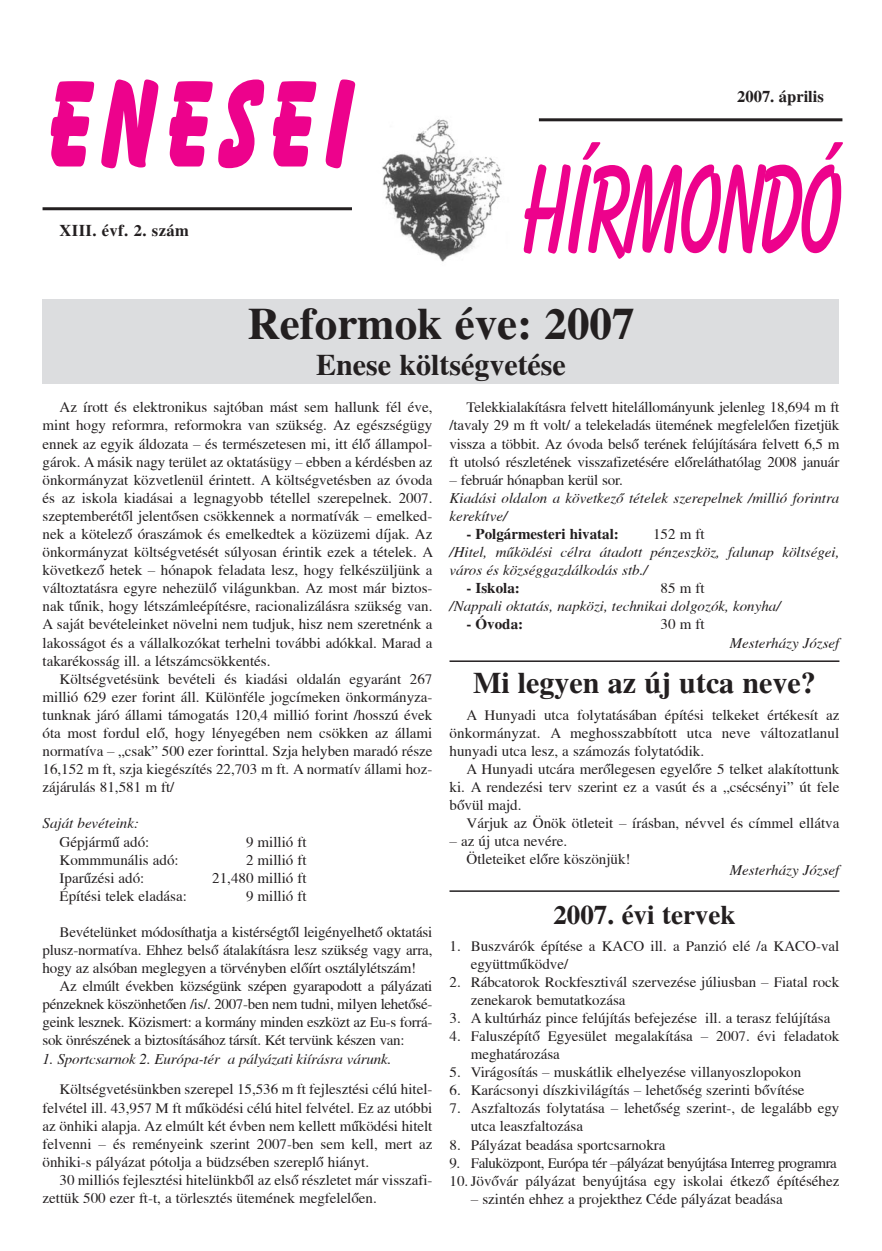
<style>
.page{position:relative;width:882px;height:1251px;background:#fff}
.page>*{position:absolute;margin:0;border:0;box-sizing:border-box;transform-origin:0 0}
.t1{font:700 126px "Balloon BT";letter-spacing:-.05em;color:#ed028c;scale:.71 1}
.t2{font:800 126px "Balloon BT";letter-spacing:.1em;color:#ed028c;scale:.71 1}
.t3{font:700 45px "Toronto";color:#231f20}
.t4{font:700 30px "Toronto";color:#231f20}
.t5{font:700 27px "Toronto";color:#231f20}
.t6{font:700 16.5px "Toronto";letter-spacing:.025em;color:#231f20}
.t7{font:700 16.5px "Toronto";color:#231f20}
.t8{font:15px/18px "Toronto";color:#231f20;text-align:justify}
.t9{font:italic 15px/18px "Toronto";color:#231f20}
.t10{font:15px "Toronto";letter-spacing:-.03em;color:#231f20}
.t11{font:700 15px "Toronto";color:#231f20}
</style>
<div class="page">
<div style="left:43px;top:299px;width:796px;height:85px;background:#dcdddf"></div>
<hr style="left:539px;top:118px;width:303px;height:3px;background:#231f20">
<hr style="left:43px;top:207px;width:309px;height:3px;background:#231f20">
<img style="left:382px;top:119px;width:120px;height:143px">
<hr style="left:449px;top:660px;width:390px;height:1px;background:#231f20">
<hr style="left:449px;top:890px;width:390px;height:1px;background:#231f20">
<h1 class="t2" style="left:48px;top:47px;width:434px">ENESEI</h1>
<p class="t6" style="left:60px;top:221px;width:131px">XIII. évf. 2. szám</p>
<p class="t7" style="left:737px;top:86px;width:88px">2007. április</p>
<h1 class="t1" style="left:523px;top:135px;width:453px">HÍRMONDÓ</h1>
<h2 class="t3" style="left:247px;top:297px;width:388px">Reformok éve: 2007</h2>
<h3 class="t4" style="left:316px;top:347px;width:251px">Enese költségvetése</h3>
<p class="t8" style="left:43px;top:398px;width:392px;text-indent:17px">Az írott és elektronikus sajtóban mást sem hallunk fél éve, mint hogy reformra, reformokra van szükség. Az egészségügy ennek az egyik áldozata – és természetesen mi, itt élô állampol&shy;gárok. A másik nagy terület az oktatásügy – ebben a kérdésben az önkormányzat közvetlenül érintett. A költségvetésben az óvoda és az iskola kiadásai a legnagyobb tétellel szerepelnek. 2007. szeptemberétôl jelentôsen csökkennek a normatívák – emelked&shy;nek a kötelezô óraszámok és emelkedtek a közüzemi díjak. Az önkormányzat költségvetését súlyosan érintik ezek a tételek. A következô hetek – hónapok feladata lesz, hogy felkészüljünk a változtatásra egyre nehezülô világunkban. Az most már biztos&shy;nak tûnik, hogy létszámleépítésre, racionalizálásra szükség van.<br>A saját bevételeinket növelni nem tudjuk, hisz nem szeretnénk a lakosságot és a vállalkozókat terhelni további adókkal. Marad a takarékosság ill. a létszámcsökkentés.</p>
<p class="t8" style="left:43px;top:669px;width:391px;text-indent:17px">Költségvetésünk bevételi és kiadási oldalán egyaránt 267 millió 629 ezer forint áll. Különféle jogcímeken önkormányza&shy;tunknak járó állami támogatás 120,4 millió forint /hosszú évek óta most fordul elô, hogy lényegében nem csökken az állami normatíva – „csak” 500 ezer forinttal. Szja helyben maradó része 16,152 m ft, szja kiegészítés 22,703 m ft. A normatív állami hoz&shy;zájárulás 81,581 m ft/</p>
<p class="t9" style="left:43px;top:814px;width:98px">Saját bevéteink:</p>
<p class="t8" style="left:60px;top:832px;width:91px">Gépjármû adó:</p>
<p class="t8" style="left:246px;top:832px;width:62px">9 millió ft</p>
<p class="t8" style="left:60px;top:850px;width:121px">Kommmunális adó:</p>
<p class="t8" style="left:246px;top:850px;width:62px">2 millió ft</p>
<p class="t8" style="left:60px;top:868px;width:86px">Iparûzési adó:</p>
<p class="t8" style="left:212px;top:868px;width:96px">21,480 millió ft</p>
<p class="t8" style="left:60px;top:886px;width:129px">Építési telek eladása:</p>
<p class="t8" style="left:246px;top:886px;width:62px">9 millió ft</p>
<p class="t8" style="left:43px;top:922px;width:391px;text-indent:17px">Bevételünket módosíthatja a kistérségtôl leigényelhetô oktatási plusz-normatíva. Ehhez belsô átalakításra lesz szükség vagy arra, hogy az alsóban meglegyen a törvényben elôírt osztálylétszám!</p>
<p class="t8" style="left:43px;top:976px;width:391px;text-indent:17px">Az elmúlt években községünk szépen gyarapodott a pályázati pénzeknek köszönhetôen /is/. 2007-ben nem tudni, milyen lehetôsé&shy;geink lesznek. Közismert: a kormány minden eszközt az Eu-s forrá&shy;sok önrészének a biztosításához társít. Két tervünk készen van:</p>
<p class="t9" style="left:43px;top:1049px;width:350px">1. Sportcsarnok 2. Európa-tér a pályázati kiírásra várunk.</p>
<p class="t8" style="left:43px;top:1080px;width:391px;text-indent:17px">Költségvetésünkben szerepel 15,536 m ft fejlesztési célú hitel&shy;felvétel ill. 43,957 M ft mûködési célú hitel felvétel. Ez az utóbbi az önhiki alapja. Az elmúlt két évben nem kellett mûködési hitelt felvenni – és reményeink szerint 2007-ben sem kell, mert az önhiki-s pályázat pótolja a büdzsében szereplô hiányt.</p>
<p class="t8" style="left:43px;top:1170px;width:391px;text-indent:17px">30 milliós fejlesztési hitelünkbôl az elsô részletet már visszafi&shy;zettük 500 ezer ft-t, a törlesztés ütemének megfelelôen.</p>
<p class="t8" style="left:449px;top:398px;width:391px;text-indent:17px">Telekkialakításra felvett hitelállományunk jelenleg 18,694 m ft /tavaly 29 m ft volt/ a telekeladás ütemének megfelelôen fizetjük vissza a többit. Az óvoda belsô terének felújítására felvett 6,5 m ft utolsó részletének visszafizetésére elôreláthatólag 2008 január</p>
<p class="t8" style="left:449px;top:470px;width:175px">– február hónapban kerül sor.</p>
<p class="t9" style="left:449px;top:488px;width:391px">Kiadási oldalon a következô tételek szerepelnek /millió forintra kerekítve/</p>
<p class="t11" style="left:466px;top:525px;width:154px">- Polgármesteri hivatal:</p>
<p class="t8" style="left:653px;top:525px;width:53px">152 m ft</p>
<p class="t9" style="left:449px;top:543px;width:391px">/Hitel, mûködési célra átadott pénzeszköz, falunap költségei, város és községgazdálkodás stb./</p>
<p class="t11" style="left:466px;top:579px;width:55px">- Iskola:</p>
<p class="t8" style="left:660px;top:579px;width:46px">85 m ft</p>
<p class="t9" style="left:449px;top:597px;width:332px">/Nappali oktatás, napközi, technikai dolgozók, konyha/</p>
<p class="t11" style="left:466px;top:615px;width:58px">- Óvoda:</p>
<p class="t8" style="left:660px;top:615px;width:46px">30 m ft</p>
<p class="t9" style="left:729px;top:633px;width:111px">Mesterházy József</p>
<h3 class="t4" style="left:473px;top:665px;width:344px">Mi legyen az új utca neve?</h3>
<p class="t8" style="left:449px;top:705px;width:391px;text-indent:17px">A Hunyadi utca folytatásában építési telkeket értékesít az önkormányzat. A meghosszabbított utca neve változatlanul hunyadi utca lesz, a számozás folytatódik.</p>
<p class="t8" style="left:449px;top:759px;width:391px;text-indent:17px">A Hunyadi utcára merôlegesen egyelôre 5 telket alakítottunk ki. A rendezési terv szerint ez a vasút és a „csécsényi” út fele bôvül majd.</p>
<p class="t8" style="left:466px;top:814px;width:374px">Várjuk az Önök ötleteit – írásban, névvel és címmel ellátva</p>
<p class="t8" style="left:466px;top:832px;width:165px;text-indent:-17px">– az új utca nevére.<br>Ötleteiket elôre köszönjük!</p>
<p class="t9" style="left:729px;top:860px;width:111px">Mesterházy József</p>
<h3 class="t5" style="left:553px;top:898px;width:183px">2007. évi tervek</h3>
<p class="t8" style="left:470px;top:936px;width:370px;text-indent:-21px">1. Buszvárók építése a KACO ill. a Panzió elé /a KACO-val együttmûködve/</p>
<p class="t8" style="left:470px;top:972px;width:370px;text-indent:-21px">2. Rábcatorok Rockfesztivál szervezése júliusban – Fiatal rock zenekarok bemutatkozása</p>
<p class="t8" style="left:449px;top:1008px;width:382px">3. A kultúrház pince felújítás befejezése ill. a terasz felújítása</p>
<p class="t8" style="left:470px;top:1026px;width:370px;text-indent:-21px">4. Faluszépítô Egyesület megalakítása – 2007. évi feladatok meghatározása</p>
<p class="t8" style="left:449px;top:1062px;width:353px">5. Virágosítás – muskátlik elhelyezése villanyoszlopokon</p>
<p class="t8" style="left:449px;top:1080px;width:356px">6. Karácsonyi díszkivilágítás – lehetôség szerinti bôvítése</p>
<p class="t8" style="left:470px;top:1098px;width:370px;text-indent:-21px">7. Aszfaltozás folytatása – lehetôség szerint-, de legalább egy utca leaszfaltozása</p>
<p class="t8" style="left:449px;top:1135px;width:217px">8. Pályázat beadása sportcsarnokra</p>
<p class="t10" style="left:449px;top:1153px;width:389px">9. Faluközpont, Európa tér –pályázat benyújtása Interreg programra</p>
<p class="t8" style="left:449px;top:1171px;width:391px">10. Jövôvár pályázat benyújtása egy iskolai étkezô építéséhez</p>
<p class="t8" style="left:470px;top:1189px;width:313px">– szintén ehhez a projekthez Céde pályázat beadása</p>
</div>
